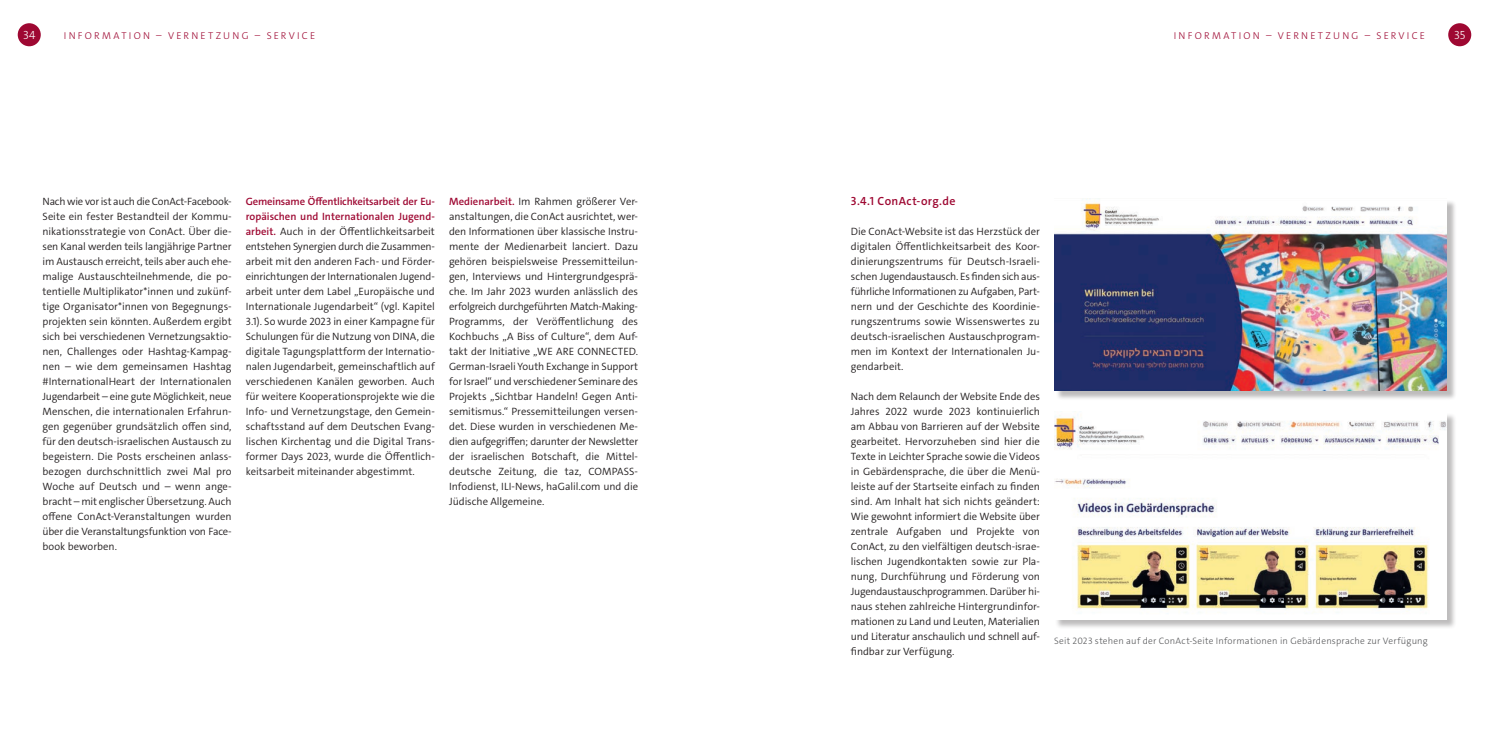
<style>
.page{position:relative;width:1489px;height:745px;background:#fff}
.page>*{position:absolute;margin:0;border:0;box-sizing:border-box;transform-origin:0 0}
.t1{font:600 11.88px "The Sans E4 s";letter-spacing:.03em;color:#9e0832}
.t2{font:300 11.88px "The Sans E4 s";color:#fff}
.t3{font:300 10.62px/15px "The Sans E4 s";letter-spacing:-.005em;color:#231f20;text-align:justify}
.t4{font:300 10px "The Sans E4 s";letter-spacing:.225em;color:#9e0832}
.t5{font:300 9.38px "The Sans E4 s";letter-spacing:.025em;color:#57585a}
.s1{font-weight:600;color:#9e0832}
</style>
<div class="page">
<div style="left:18px;top:23px;width:23px;height:23px;background:#9e0832;border-radius:50%"></div>
<div style="left:1447px;top:23px;width:23px;height:23px;background:#9e0832;border-radius:50%"></div>
<div style="left:1055px;top:200px;width:401px;height:200px;background:#231f20;opacity:.3"></div>
<img style="left:1054px;top:198px;width:392px;height:192px">
<div style="left:1055px;top:412px;width:401px;height:217px;background:#231f20;opacity:.3"></div>
<img style="left:1054px;top:412px;width:392px;height:206px">
<p class="t2" style="left:23px;top:27px;width:14px">34</p>
<p class="t4" style="left:64px;top:29px;width:253px">INFORMATION – VERNETZUNG – SERVICE</p>
<p class="t4" style="left:1173px;top:29px;width:253px">INFORMATION – VERNETZUNG – SERVICE</p>
<p class="t2" style="left:1453px;top:27px;width:13px">35</p>
<p class="t3" style="left:43px;top:193px;width:191px">Nach wie vor ist auch die ConAct-Facebook-Seite ein fester Bestandteil der Kommu&shy;nikationsstrategie von ConAct. Über die&shy;sen Kanal werden teils langjährige Partner im Austausch erreicht, teils aber auch ehe&shy;malige Austauschteilnehmende, die po&shy;tentielle Multiplikator*innen und zukünf&shy;tige Organisator*innen von Begegnungs&shy;projekten sein könnten. Außerdem ergibt sich bei verschiedenen Vernetzungsaktio&shy;nen, Challenges oder Hashtag-Kampag&shy;nen – wie dem gemeinsamen Hashtag #InternationalHeart der Internationalen Jugendarbeit – eine gute Möglichkeit, neue Menschen, die internationalen Erfahrun&shy;gen gegenüber grundsätzlich offen sind, für den deutsch-israelischen Austausch zu begeistern. Die Posts erscheinen anlass&shy;bezogen durchschnittlich zwei Mal pro Woche auf Deutsch und – wenn ange&shy;bracht – mit englischer Übersetzung. Auch offene ConAct-Veranstaltungen wurden über die Veranstaltungsfunktion von Face&shy;book beworben.</p>
<p class="t3" style="left:246px;top:193px;width:191px"><span class="s1">Gemeinsame Öffentlichkeitsarbeit der Eu&shy;ropäischen und Internationalen Jugend&shy;arbeit.</span> Auch in der Öffentlichkeitsarbeit entstehen Synergien durch die Zusammen&shy;arbeit mit den anderen Fach- und Förder&shy;einrichtungen der Internationalen Jugend&shy;arbeit unter dem Label „Europäische und Internationale Jugendarbeit“ (vgl. Kapitel 3.1). So wurde 2023 in einer Kampagne für Schulungen für die Nutzung von DINA, die digitale Tagungsplattform der Internatio&shy;nalen Jugendarbeit, gemeinschaftlich auf verschiedenen Kanälen geworben. Auch für weitere Kooperationsprojekte wie die Info- und Vernetzungstage, den Gemein&shy;schaftsstand auf dem Deutschen Evang&shy;lischen Kirchentag und die Digital Trans&shy;former Days 2023, wurde die Öffentlich&shy;keitsarbeit miteinander abgestimmt.</p>
<p class="t3" style="left:449px;top:193px;width:190px"><span class="s1">Medienarbeit.</span> Im Rahmen größerer Ver&shy;anstaltungen, die ConAct ausrichtet, wer&shy;den Informationen über klassische Instru&shy;mente der Medienarbeit lanciert. Dazu gehören beispielsweise Pressemitteilun&shy;gen, Interviews und Hintergrundgesprä&shy;che. Im Jahr 2023 wurden anlässlich des erfolgreich durchgeführten Match-Making-Programms, der Veröffentlichung des Kochbuchs „A Biss of Culture“, dem Auf&shy;takt der Initiative „WE ARE CONNECTED.<br>German-Israeli Youth Exchange in Support for Israel“ und verschiedener Seminare des Projekts „Sichtbar Handeln! Gegen Anti&shy;semitismus.“ Pressemitteilungen versen&shy;det. Diese wurden in verschiedenen Me&shy;dien aufgegriffen; darunter der Newsletter der israelischen Botschaft, die Mittel&shy;deutsche Zeitung, die taz, COMPASS-Infodienst, ILI-News, haGalil.com und die Jüdische Allgemeine.</p>
<p class="t1" style="left:850px;top:193px;width:106px">3.4.1 ConAct-org.de</p>
<p class="t3" style="left:850px;top:223px;width:190px">Die ConAct-Website ist das Herzstück der digitalen Öffentlichkeitsarbeit des Koor&shy;dinierungszentrums für Deutsch-Israeli&shy;schen Jugendaustausch. Es finden sich aus&shy;führliche Informationen zu Aufgaben, Part&shy;nern und der Geschichte des Koordinie&shy;rungszentrums sowie Wissenswertes zu deutsch-israelischen Austauschprogram&shy;men im Kontext der Internationalen Ju&shy;gendarbeit.</p>
<p class="t3" style="left:850px;top:388px;width:191px">Nach dem Relaunch der Website Ende des Jahres 2022 wurde 2023 kontinuierlich am Abbau von Barrieren auf der Website gearbeitet. Hervorzuheben sind hier die Texte in Leichter Sprache sowie die Videos in Gebärdensprache, die über die Menü&shy;leiste auf der Startseite einfach zu finden sind. Am Inhalt hat sich nichts geändert:<br>Wie gewohnt informiert die Website über zentrale Aufgaben und Projekte von ConAct, zu den vielfältigen deutsch-israe&shy;lischen Jugendkontakten sowie zur Pla&shy;nung, Durchführung und Förderung von Jugendaustauschprogrammen. Darüber hi&shy;naus stehen zahlreiche Hintergrundinfor&shy;mationen zu Land und Leuten, Materialien und Literatur anschaulich und schnell auf&shy;findbar zur Verfügung.</p>
<p class="t5" style="left:1054px;top:634px;width:375px">Seit 2023 stehen auf der ConAct-Seite Informationen in Gebärdensprache zur Verfügung</p>
</div>
